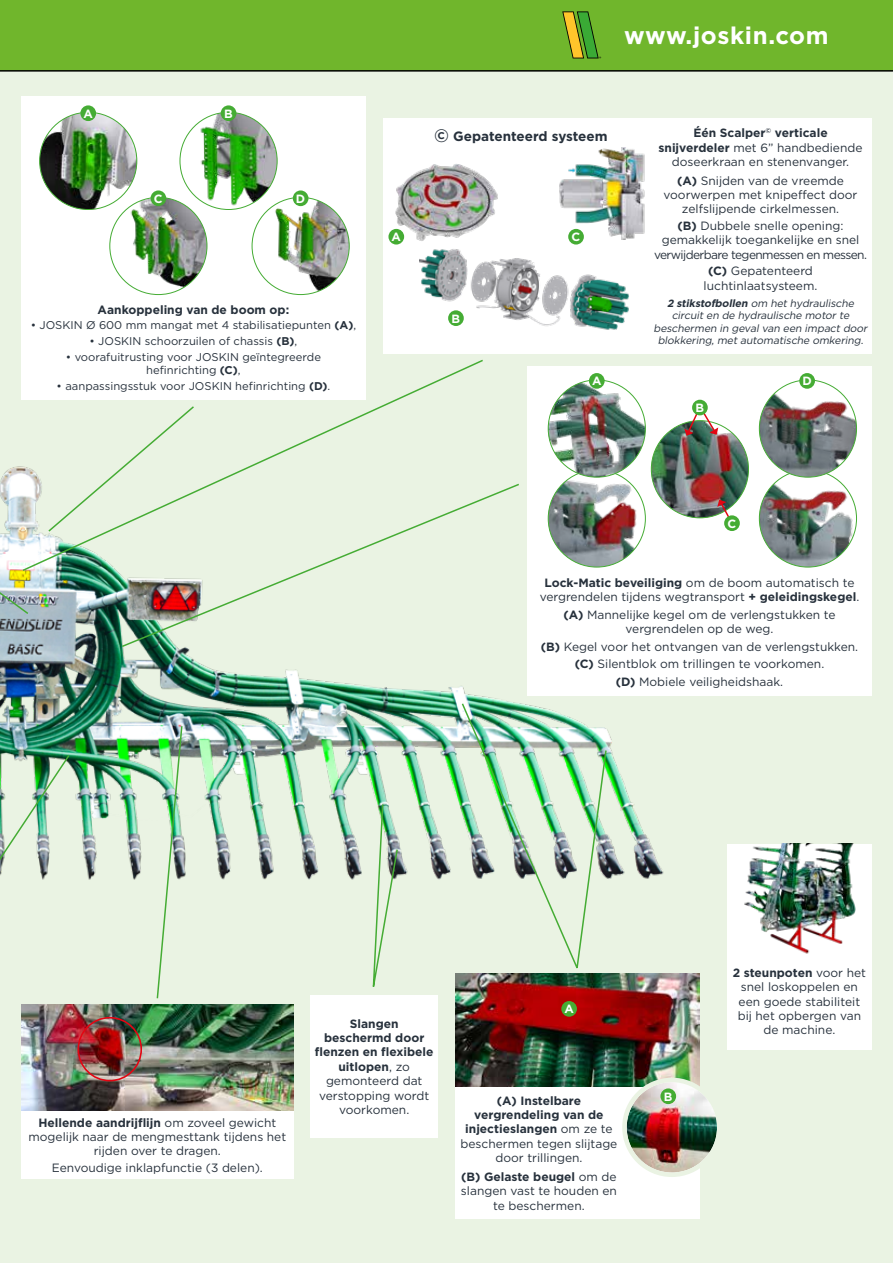
<style>
.page{position:relative;width:893px;height:1263px;background:#eaf3e3}
.page>*{position:absolute;margin:0;border:0;box-sizing:border-box;transform-origin:0 0}
.t1{font:700 24px "Gotham";letter-spacing:.025em;color:#fff}
.t2{font:700 13.5px "Gotham";color:#27313c}
.t3{font:12px/14.4px "Gotham";color:#27313c;text-align:center}
.t4{font:700 12px/14.4px "Gotham";color:#27313c;text-align:center}
.t5{font:700 12px "Gotham";color:#fff}
.t6{font:11.25px/13.5px "Gotham";color:#27313c;text-align:center}
.t7{font:italic 10.5px/12.6px "Gotham";color:#27313c;text-align:center}
.s1{font-weight:700}
.s2{font-size:18px}
.s3{font-weight:400}
</style>
<div class="page">
<img style="left:0;top:466px;width:664px;height:414px">
<img style="left:371px;top:803px;width:28px;height:184px">
<div style="left:455px;top:974px;width:244px;height:245px;background:#fff"></div>
<div style="left:21px;top:1004px;width:272px;height:175px;background:#fff"></div>
<div style="left:527px;top:366px;width:345px;height:330px;background:#fff"></div>
<div style="left:383px;top:119px;width:489px;height:235px;background:#fff"></div>
<div style="left:727px;top:844px;width:145px;height:205px;background:#fff"></div>
<div style="left:21px;top:96px;width:345px;height:304px;background:#fff"></div>
<svg style="left:388px;top:229px;width:16px;height:16px"></svg>
<svg style="left:568px;top:229px;width:16px;height:16px"></svg>
<img style="left:744px;top:844px;width:112px;height:110px">
<img style="left:0;top:753px;width:71px;height:127px">
<img style="left:455px;top:974px;width:244px;height:113px">
<svg style="left:624px;top:1080px;width:95px;height:95px"></svg>
<img style="left:627px;top:1082px;width:90px;height:90px;border-radius:45px">
<div style="left:622px;top:1078px;width:99px;height:99px;border:4px solid #eaf3e3;border-radius:50%"></div>
<img style="left:460px;top:702px;width:148px;height:267px">
<img style="left:21px;top:1004px;width:272px;height:107px">
<div style="left:78px;top:1017px;width:64px;height:64px;border:2px solid #e30613;border-radius:50%"></div>
<img style="left:156px;top:725px;width:27px;height:274px">
<div style="left:660px;top:1088px;width:16px;height:16px;background:#45ac34;border-radius:50%"></div>
<svg style="left:120px;top:482px;width:401px;height:166px"></svg>
<img style="left:420px;top:249px;width:209px;height:81px">
<img style="left:394px;top:164px;width:104px;height:77px">
<img style="left:559px;top:147px;width:86px;height:93px">
<svg style="left:0;top:475px;width:30px;height:140px;background:#d3dccd"></svg>
<svg style="left:21px;top:359px;width:464px;height:213px"></svg>
<svg style="left:47px;top:405px;width:149px;height:128px"></svg>
<img style="left:40px;top:112px;width:97px;height:97px;border-radius:49px">
<img style="left:180px;top:112px;width:97px;height:97px">
<img style="left:110px;top:197px;width:97px;height:98px;border-radius:49px">
<img style="left:252px;top:198px;width:97px;height:97px">
<div style="left:561px;top:1001px;width:16px;height:16px;background:#45ac34;border-radius:50%"></div>
<div style="left:80px;top:105px;width:16px;height:16px;background:#45ac34;border-radius:50%"></div>
<div style="left:221px;top:105px;width:15px;height:16px;background:#45ac34;border-radius:50%"></div>
<div style="left:151px;top:190px;width:15px;height:16px;background:#45ac34;border-radius:50%"></div>
<div style="left:293px;top:190px;width:15px;height:16px;background:#45ac34;border-radius:50%"></div>
<div style="left:310px;top:995px;width:128px;height:142px;background:#fff"></div>
<img style="left:651px;top:421px;width:97px;height:97px;border-radius:49px">
<svg style="left:717px;top:500px;width:17px;height:16px"></svg>
<svg style="left:684px;top:410px;width:34px;height:26px"></svg>
<img style="left:759px;top:470px;width:97px;height:97px;border-radius:49px">
<img style="left:759px;top:380px;width:97px;height:97px">
<div style="left:692px;top:400px;width:16px;height:15px;background:#45ac34;border-radius:50%"></div>
<div style="left:724px;top:515px;width:16px;height:16px;background:#45ac34;border-radius:50%"></div>
<img style="left:548px;top:470px;width:97px;height:97px;border-radius:49px">
<img style="left:548px;top:380px;width:97px;height:97px;border-radius:49px">
<div style="left:589px;top:373px;width:16px;height:16px;background:#45ac34;border-radius:50%"></div>
<div style="left:799px;top:373px;width:16px;height:16px;background:#45ac34;border-radius:50%"></div>
<div style="left:0;top:0;width:893px;height:72px;background:#70b62c"></div>
<svg style="left:562px;top:11px;width:39px;height:47px;background:#78a228"></svg>
<p class="t5" style="left:84px;top:106px;width:11px">A</p>
<p class="t5" style="left:224px;top:106px;width:10px">B</p>
<p class="t5" style="left:154px;top:191px;width:10px">C</p>
<p class="t5" style="left:296px;top:191px;width:11px">D</p>
<p class="t4" style="left:98px;top:302px;width:193px">Aankoppeling van de boom op:</p>
<p class="t6" style="left:31px;top:318px;width:327px">• JOSKIN Ø 600 mm mangat met 4 stabilisatiepunten <span class="s1">(A)</span>,</p>
<p class="t6" style="left:90px;top:334px;width:209px">• JOSKIN schoorzuilen of chassis <span class="s1">(B)</span>,</p>
<p class="t6" style="left:66px;top:350px;width:257px">• voorafuitrusting voor JOSKIN geïntegreerde hefinrichting <span class="s1">(C)</span>,</p>
<p class="t6" style="left:57px;top:379px;width:275px">• aanpassingsstuk voor JOSKIN hefinrichting <span class="s1">(D)</span>.</p>
<p class="t5" style="left:392px;top:230px;width:11px">A</p>
<h1 class="t1" style="left:624px;top:21px;width:206px">www.joskin.com</h1>
<p class="t2" style="left:434px;top:128px;width:175px"><span class="s2">©</span> Gepatenteerd systeem</p>
<p class="t5" style="left:452px;top:311px;width:10px">B</p>
<p class="t5" style="left:572px;top:230px;width:10px">C</p>
<p class="t3" style="left:658px;top:126px;width:206px"><span class="s1">Één Scalper</span><sup>©</sup> <span class="s1">verticale snijverdeler</span> met 6” handbediende doseerkraan en stenenvanger.</p>
<p class="t3" style="left:663px;top:173px;width:195px"><span class="s1">(A)</span> Snijden van de vreemde voorwerpen met knipeffect door zelfslijpende cirkelmessen.</p>
<p class="t3" style="left:654px;top:218px;width:214px"><span class="s1">(B)</span> Dubbele snelle opening: gemakkelijk toegankelijke en snel verwijderbare tegenmessen en messen.</p>
<p class="t3" style="left:704px;top:264px;width:115px"><span class="s1">(C)</span> Gepatenteerd luchtinlaatsysteem.</p>
<p class="t7" style="left:653px;top:296px;width:217px"><span class="s1">2 stikstofbollen</span> om het hydraulische circuit en de hydraulische motor te beschermen in geval van een impact door blokkering, met automatische omkering.</p>
<p class="t5" style="left:592px;top:374px;width:11px">A</p>
<p class="t5" style="left:802px;top:374px;width:11px">D</p>
<p class="t5" style="left:696px;top:401px;width:10px">B</p>
<p class="t5" style="left:728px;top:516px;width:10px">C</p>
<p class="t3" style="left:540px;top:575px;width:321px"><span class="s1">Lock-Matic beveiliging</span> om de boom automatisch te vergrendelen tijdens wegtransport <span class="s1">+ geleidingskegel</span>.</p>
<p class="t3" style="left:563px;top:607px;width:274px"><span class="s1">(A)</span> Mannelijke kegel om de verlengstukken te vergrendelen op de weg.</p>
<p class="t3" style="left:541px;top:637px;width:319px;line-height:17.5px"><span class="s1">(B)</span> Kegel voor het ontvangen van de verlengstukken. <span class="s1">(C)</span> Silentblok om trillingen te voorkomen.<br><span class="s1">(D)</span> Mobiele veiligheidshaak.</p>
<p class="t3" style="left:28px;top:1115px;width:259px"><span class="s1">Hellende aandrijflijn</span> om zoveel gewicht mogelijk naar de mengmesttank tijdens het rijden over te dragen.</p>
<p class="t3" style="left:52px;top:1160px;width:213px">Eenvoudige inklapfunctie (3 delen).</p>
<p class="t4" style="left:315px;top:1016px;width:120px">Slangen beschermd door flenzen en flexibele uitlopen<span class="s3">, zo gemonteerd dat verstopping wordt voorkomen.</span></p>
<p class="t5" style="left:564px;top:1002px;width:11px">A</p>
<p class="t4" style="left:460px;top:1093px;width:158px">(A) Instelbare vergrendeling van de injectieslangen <span class="s3">om ze te beschermen tegen slijtage door trillingen.</span></p>
<p class="t3" style="left:461px;top:1169px;width:157px"><span class="s1">(B) Gelaste beugel</span> om de slangen vast te houden en te beschermen.</p>
<p class="t5" style="left:664px;top:1089px;width:10px">B</p>
<p class="t3" style="left:733px;top:965px;width:135px"><span class="s1">2 steunpoten</span> voor het snel loskoppelen en een goede stabiliteit bij het opbergen van de machine.</p>
</div>
